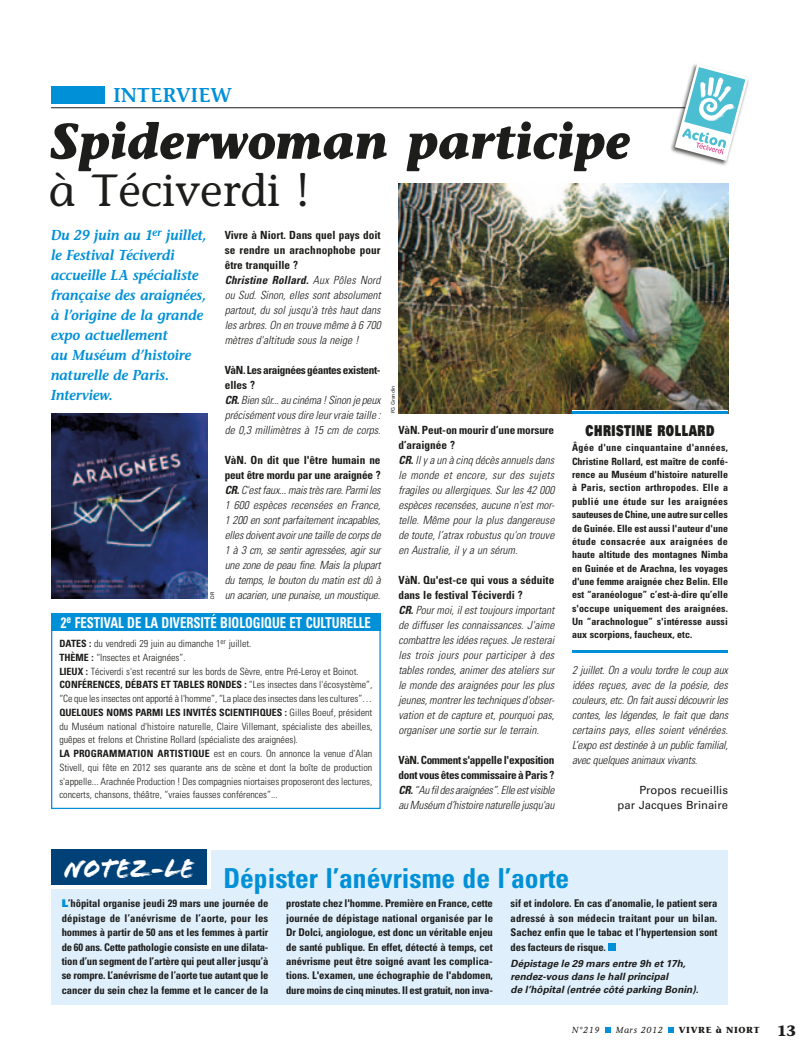
<style>
.page{position:relative;width:811px;height:1059px;background:#fff}
.page>*{position:absolute;margin:0;border:0;box-sizing:border-box;transform-origin:0 0}
.t1{font:italic 700 50px "Stone Informal";color:#1d1d1b}
.t2{font:45px "Stone Informal";color:#1d1d1b}
.t3{font:28.75px "Flood";color:#fff;scale:.9 1}
.t4{font:700 condensed 27.5px "Univers";color:#0090d7}
.t5{font:600 20px "Stone Informal";color:#0090d7}
.t6{font:700 condensed 15px "Univers";color:#fff;scale:.85 1}
.t7{font:900 15px "Univers";letter-spacing:.05em;color:#1d1d1b;scale:.7 1}
.t8{font:italic 600 14.38px/20px "Stone Informal";letter-spacing:-.01em;color:#0090d7;scale:.95 1}
.t9{font:italic 300 condensed 11.25px/15px "Univers";color:#1d1d1b}
.t10{font:11.25px/15px "Univers";color:#1d1d1b;text-align:right}
.t11{font:700 condensed 10.62px/14.4px "Univers";letter-spacing:-.005em;color:#1d1d1b;text-align:justify}
.t12{font:300 condensed 10px/13.8px "Univers";color:#1d1d1b}
.t13{font:700 condensed 10px/13.4px "Univers";color:#1d1d1b;text-align:justify}
.t14{font:italic 700 10px/13.1px "Univers";color:#1d1d1b}
.t15{font:italic 8.75px "Stone Informal";letter-spacing:.075em;color:#1d1d1b}
.t16{font:700 8.75px "Stone Informal";letter-spacing:.075em;color:#1d1d1b}
.t17{font:5px "Univers";color:#1d1d1b}
.s1{font-weight:700;font-style:normal}
.s2{font-weight:700}
.s3{font-weight:900;font-stretch:normal;color:#0090d7}
.s4{font-size:15px}
</style>
<div class="page">
<svg style="left:605px;top:1027px;width:5px;height:5px"></svg>
<svg style="left:668px;top:1027px;width:5px;height:5px"></svg>
<div style="left:51px;top:850px;width:677px;height:154px;background:#dfeffc"></div>
<div style="left:608px;top:943px;width:7px;height:7px;background:#0090d7"></div>
<div style="left:51px;top:850px;width:160px;height:39px;background:#fff"></div>
<div style="left:51px;top:850px;width:156px;height:35px;background:#004177"></div>
<div style="left:51px;top:86px;width:53px;height:18px;background:#0090d7"></div>
<hr style="left:51px;top:107px;width:677px;height:1px;background:#1d1d1b">
<div style="left:51px;top:630px;width:330px;height:179px;border:1px solid #0090d7"></div>
<div style="left:51px;top:613px;width:330px;height:18px;background:#0090d7"></div>
<img style="left:398px;top:183px;width:330px;height:230px">
<hr style="left:572px;top:411px;width:156px;height:2px;background:#0090d7">
<hr style="left:572px;top:650px;width:156px;height:3px;background:#0090d7">
<div style="left:669px;top:62px;width:81px;height:104px;background:#1d1d1b;opacity:.75"></div>
<svg style="left:675px;top:64px;width:73px;height:97px"></svg>
<img style="left:51px;top:413px;width:156px;height:185px">
<h3 class="t5" style="left:113px;top:83px;width:120px">INTERVIEW</h3>
<h1 class="t1" style="left:49px;top:111px;width:584px">Spiderwoman participe</h1>
<h2 class="t2" style="left:49px;top:164px;width:262px">à Téciverdi !</h2>
<p class="t8" style="left:51px;top:225px;width:166px">Du 29 juin au 1<sup>er</sup> juillet, le Festival Téciverdi accueille LA spécialiste française des araignées, à l’origine de la grande expo actuellement<br>au Muséum d’histoire naturelle de Paris.<br>Interview.</p>
<p class="t17" style="left:209px;top:598px;width:8px;rotate:-90deg">DR</p>
<p class="t9" style="left:225px;top:228px;width:157px"><span class="s1">Vivre à Niort. Dans quel pays doit se rendre un arachnophobe pour être tranquille ?<br></span><span class="s2">Christine Rollard.</span> Aux Pôles Nord ou Sud. Sinon, elles sont absolument partout, du sol jusqu'à très haut dans les arbres. On en trouve même à 6 700 mètres d'altitude sous la neige !</p>
<p class="t9" style="left:225px;top:362px;width:157px"><span class="s1">VàN. Les araignées géantes existent&shy;elles ?<br></span><span class="s2">CR.</span> Bien sûr... au cinéma ! Sinon je peux précisément vous dire leur vraie taille : de 0,3 millimètres à 15 cm de corps.</p>
<p class="t9" style="left:225px;top:452px;width:157px;text-align:justify"><span class="s1">VàN. On dit que l'être humain ne peut être mordu par une araignée ?<br></span><span class="s2">CR.</span> C'est faux... mais très rare. Parmi les 1 600 espèces recensées en France, 1 200 en sont parfaitement incapables, elles doivent avoir une taille de corps de 1 à 3 cm, se sentir agressées, agir sur une zone de peau fine. Mais la plupart du temps, le bouton du matin est dû à un acarien, une punaise, un moustique.</p>
<h3 class="t6" style="left:61px;top:614px;width:366px">2<sup>e</sup> Festival de la diversité biologique et culturelle</h3>
<p class="t12" style="left:59px;top:637px;width:315px"><span class="s2">Dates :</span> du vendredi 29 juin au dimanche 1<sup>er</sup> juillet.<br><span class="s2">Th ème :</span> “Insectes et Araignées”.<br><span class="s2">Lieux :</span> Téciverdi s'est recentré sur les bords de Sèvre, entre Pré-Leroy et Boinot.<br><span class="s2">Conférences, débats et tables rondes :</span> “Les insectes dans l'écosystème”, “Ce que les insectes ont apporté à l'homme”, “La place des insectes dans les cultures”… <span class="s2">Quelques noms parmi les invités scientifiques :</span> Gilles Boeuf, président du Muséum national d'histoire naturelle, Claire Villemant, spécialiste des abeilles, guêpes et frelons et Christine Rollard (spécialiste des araignées).<br><span class="s2">la programmation artistique</span> est en cours. On annonce la venue d’Alan Stivell, qui fête en 2012 ses quarante ans de scène et dont la boîte de production s'appelle... Arachnée Production ! Des compagnies niortaises proposeront des lectures, concerts, chansons, théâtre, “vraies fausses conférences”...</p>
<p class="t17" style="left:390px;top:413px;width:29px;rotate:-90deg">FG Grandin</p>
<p class="t9" style="left:398px;top:422px;width:157px"><span class="s1">VàN. Peut-on mourir d’une morsure d’araignée ?<br></span><span class="s2">CR.</span> Il y a un à cinq décès annuels dans le monde et encore, sur des sujets fragiles ou allergiques. Sur les 42 000 espèces recensées, aucune n'est mor&shy;telle. Même pour la plus dangereuse de toute, l’atrax robustus qu'on trouve en Australie, il y a un sérum.</p>
<p class="t9" style="left:398px;top:572px;width:157px"><span class="s1">VàN. Qu'est-ce qui vous a séduite dans le festival Téciverdi ?<br></span><span class="s2">CR.</span> Pour moi, il est toujours important de diffuser les connaissances. J'aime combattre les idées reçues. Je resterai les trois jours pour participer à des tables rondes, animer des ateliers sur le monde des araignées pour les plus jeunes, montrer les techniques d'obser&shy;vation et de capture et, pourquoi pas, organiser une sortie sur le terrain.</p>
<p class="t9" style="left:398px;top:752px;width:158px;text-align:justify"><span class="s1">VàN. Comment s'appelle l'exposition dont vous êtes commissaire à Paris ?<br></span><span class="s2">CR.</span> “Au fil des araignées”. Elle est visible au Muséum d’histoire naturelle jusqu'au</p>
<h3 class="t7" style="left:585px;top:421px;width:76px">CHRISTINE</h3>
<h3 class="t7" style="left:657px;top:421px;width:58px">ROLLARD</h3>
<p class="t13" style="left:572px;top:441px;width:157px">Âgée d'une cinquantaine d'années, Christine Rollard, est maître de confé&shy;rence au Muséum d'histoire naturelle à Paris, section arthropodes. Elle a publié une étude sur les araignées sauteuses de Chine, une autre sur celles de Guinée. Elle est aussi l'auteur d'une étude consacrée aux araignées de haute altitude des montagnes Nimba en Guinée et de Arachna, les voyages d'une femme araignée chez Belin. Elle est “aranéologue” c’est-à-dire qu’elle s'occupe uniquement des araignées.<br>Un “arachnologue” s'intéresse aussi aux scorpions, faucheux, etc.</p>
<p class="t9" style="left:572px;top:662px;width:157px;text-align:justify">2 juillet. On a voulu tordre le coup aux idées reçues, avec de la poésie, des couleurs, etc. On fait aussi découvrir les contes, les légendes, le fait que dans certains pays, elles soient vénérées.<br>L’expo est destinée à un public familial, avec quelques animaux vivants.</p>
<p class="t10" style="left:617px;top:782px;width:112px">Propos recueillis<br>par Jacques Brinaire</p>
<h3 class="t3" style="left:64px;top:851px;width:146px">NOTEZ -LE</h3>
<h3 class="t4" style="left:223px;top:862px;width:347px">Dépister l’anévrisme de l’aorte</h3>
<p class="t11" style="left:62px;top:896px;width:208px"><span class="s3">L</span>’hôpital organise jeudi 29 mars une journée de dépistage de l’anévrisme de l’aorte, pour les hommes à partir de 50 ans et les femmes à partir de 60 ans. Cette pathologie consiste en une dilata&shy;tion d’un segment de l’artère qui peut aller jusqu’à se rompre. L’anévrisme de l’aorte tue autant que le cancer du sein chez la femme et le cancer de la</p>
<p class="t11" style="left:286px;top:896px;width:208px">prostate chez l'homme. Première en France, cette journée de dépistage national organisée par le Dr Dolci, angiologue, est donc un véritable enjeu de santé publique. En effet, détecté à temps, cet anévrisme peut être soigné avant les complica&shy;tions. L'examen, une échographie de l'abdomen, dure moins de cinq minutes. Il est gratuit, non inva-</p>
<p class="t11" style="left:511px;top:896px;width:208px">sif et indolore. En cas d’anomalie, le patient sera adressé à son médecin traitant pour un bilan.<br>Sachez enfin que le tabac et l’hypertension sont des facteurs de risque.</p>
<p class="t14" style="left:511px;top:957px;width:189px">Dépistage le 29 mars entre 9h et 17h, rendez-vous dans le hall principal<br>de l’hôpital (entrée côté parking Bonin).</p>
<p class="t15" style="left:572px;top:1024px;width:29px">N°219</p>
<p class="t15" style="left:616px;top:1024px;width:49px">Mars 2012</p>
<p class="t16" style="left:679px;top:1024px;width:119px">VIVRE À NIORT <span class="s4">13</span></p>
</div>
